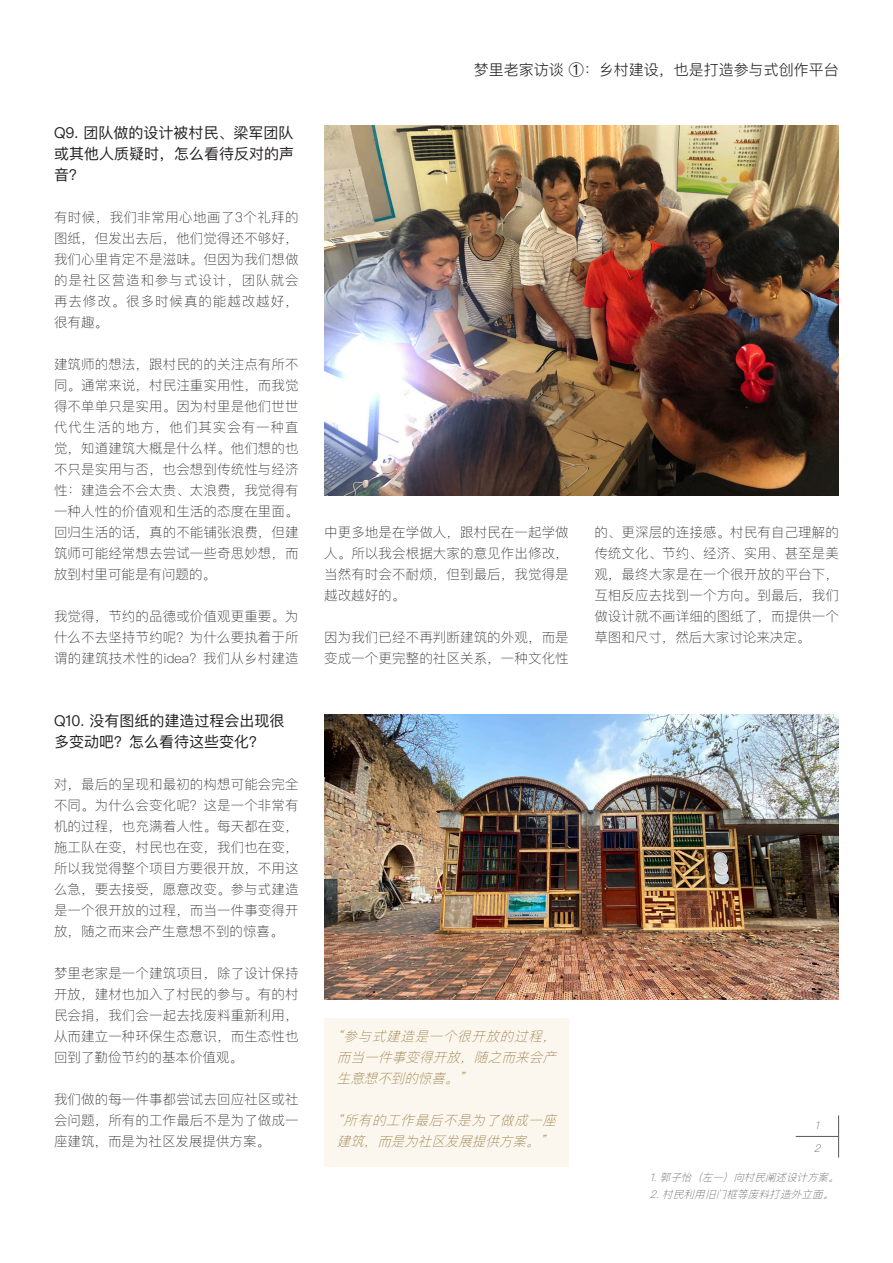
<style>
.page{position:relative;width:893px;height:1263px;background:#fff}
.page>*{position:absolute;margin:0;border:0;box-sizing:border-box;transform-origin:0 0}
.subtitle{font:15px/21px "Ping Fang SC";color:#231f20}
.t1{font:300 15px "Ping Fang SC";color:#231f20}
.t2{font:100 13.5px/21px "Ping Fang SC";letter-spacing:.005em;color:#231f20;text-align:justify}
.t3{font:italic 100 13.5px/21px "Ping Fang SC";color:#957840;text-align:justify}
.Pic_note{font:italic 100 10.5px "Ping Fang SC";color:#57585a}
.s1{font-weight:400}
</style>
<div class="page">
<hr style="left:838px;top:1115px;width:1px;height:42px;background:#57585a">
<hr style="left:796px;top:1136px;width:42px;height:1px;background:#57585a">
<img style="left:324px;top:125px;width:515px;height:370px">
<img style="left:324px;top:714px;width:515px;height:285px">
<div style="left:324px;top:1018px;width:245px;height:149px;background:#fcf7ee"></div>
<p class="subtitle" style="left:54px;top:122px;width:241px;text-align:justify">Q9. 团队做的设计被村民、梁军团队或其他人质疑时，怎么看待反对的声音？</p>
<p class="t2" style="left:54px;top:207px;width:246px">有时候，我们非常用心地画了3个礼拜的图纸，但发出去后，他们觉得还不够好，我们心里肯定不是滋味。但因为我们想做的是社区营造和参与式设计，团队就会再去修改。很多时候真的能越改越好，很有趣。</p>
<p class="t2" style="left:54px;top:354px;width:246px">建筑师的想法，跟村民的的关注点有所不同。通常来说，村民注重实用性，而我觉得不单单只是实用。因为村里是他们世世代代生活的地方，他们其实会有一种直觉，知道建筑大概是什么样。他们想的也不只是实用与否，也会想到传统性与经济性：建造会不会太贵、太浪费，我觉得有一种人性的价值观和生活的态度在里面。回归生活的话，真的不能铺张浪费，但建筑师可能经常想去尝试一些奇思妙想，而放到村里可能是有问题的。</p>
<p class="t2" style="left:54px;top:606px;width:246px">我觉得，节约的品德或价值观更重要。为什么不去坚持节约呢？为什么要执着于所谓的建筑技术性的idea？我们从乡村建造</p>
<p class="subtitle" style="left:54px;top:710px;width:232px">Q10. 没有图纸的建造过程会出现很多变动吧？怎么看待这些变化？</p>
<p class="t2" style="left:54px;top:774px;width:246px">对，最后的呈现和最初的构想可能会完全不同。为什么会变化呢？这是一个非常有机的过程，也充满着人性。每天都在变，施工队在变，村民也在变，我们也在变，所以我觉得整个项目方要很开放，不用这么急，要去接受，愿意改变。参与式建造是一个很开放的过程，而当一件事变得开放，随之而来会产生意想不到的惊喜。</p>
<p class="t2" style="left:54px;top:963px;width:246px">梦里老家是一个建筑项目，除了设计保持开放，建材也加入了村民的参与。有的村民会捐，我们会一起去找废料重新利用，从而建立一种环保生态意识，而生态性也回到了勤俭节约的基本价值观。</p>
<p class="t2" style="left:54px;top:1089px;width:246px">我们做的每一件事都尝试去回应社区或社会问题，所有的工作最后不是为了做成一座建筑，而是为社区发展提供方案。</p>
<p class="t1" style="left:474px;top:60px;width:366px">梦里老家访谈 <span class="s1">①</span>：乡村建设，也是打造参与式创作平台</p>
<p class="t2" style="left:324px;top:522px;width:246px">中更多地是在学做人，跟村民在一起学做人。所以我会根据大家的意见作出修改，当然有时会不耐烦，但到最后，我觉得是越改越好的。</p>
<p class="t2" style="left:324px;top:627px;width:246px">因为我们已经不再判断建筑的外观，而是变成一个更完整的社区关系，一种文化性</p>
<p class="t2" style="left:594px;top:522px;width:246px">的、更深层的连接感。村民有自己理解的传统文化、节约、经济、实用、甚至是美观，最终大家是在一个很开放的平台下，互相反应去找到一个方向。到最后，我们做设计就不画详细的图纸了，而提供一个草图和尺寸，然后大家讨论来决定。</p>
<p class="t3" style="left:337px;top:1026px;width:225px">“参与式建造是一个很开放的过程，而当一件事变得开放，随之而来会产生意想不到的惊喜。”</p>
<p class="t3" style="left:337px;top:1110px;width:225px">“所有的工作最后不是为了做成一座建筑，而是为社区发展提供方案。”</p>
<p class="Pic_note" style="left:815px;top:1118px;width:9px">1</p>
<p class="Pic_note" style="left:814px;top:1142px;width:11px">2</p>
<p class="Pic_note" style="left:650px;top:1171px;width:194px">1.郭子怡（左一）向村民阐述设计方案。</p>
<p class="Pic_note" style="left:650px;top:1188px;width:188px">2.村民利用旧门框等废料打造外立面。</p>
</div>
